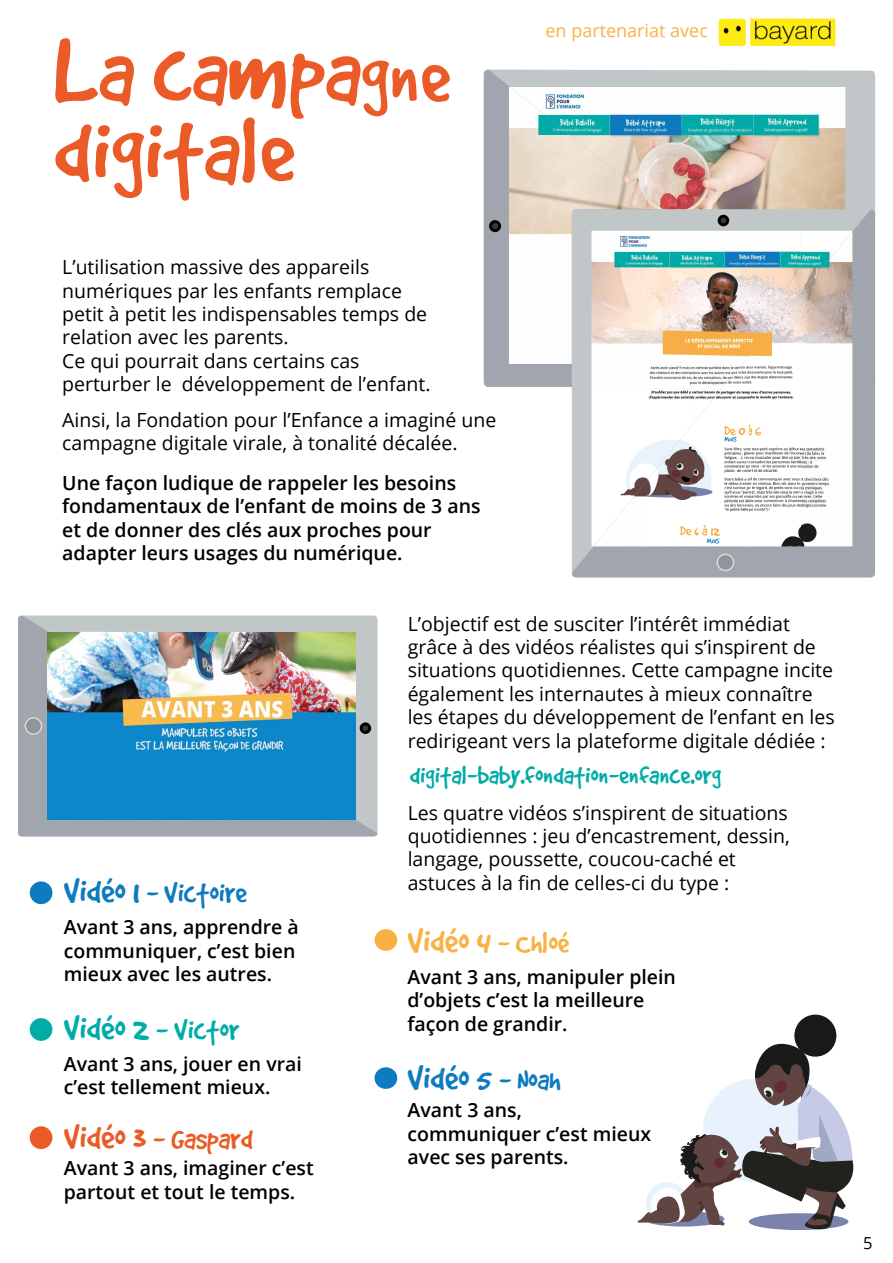
<style>
.page{position:relative;width:893px;height:1263px;background:#fff}
.page>*{position:absolute;margin:0;border:0;box-sizing:border-box;transform-origin:0 0}
.t1{font:102px/79.5px "Good Dog";color:#eb5b27}
.t2{font:39px "Good Dog";color:#f9b144}
.t3{font:39px "Good Dog";color:#0e7abf}
.t4{font:33px "Good Dog";color:#0e7abf}
.t5{font:33px "Good Dog";color:#eb5b27}
.t6{font:33px "Good Dog";color:#00aca7}
.t7{font:28.5px "Good Dog";color:#00aca7}
.t8{font:19.5px/23.4px "Open Sans";color:#000}
.t9{font:600 19.5px/23.4px "Open Sans";color:#000}
.t10{font:18px "Open Sans";color:#f9b144}
.t11{font:16.5px "Open Sans";color:#000}
.s1{font-size:87px}
.s2{font-size:39px}
.s3{font-size:33px}
</style>
<div class="page">
<svg style="left:18px;top:615px;width:360px;height:221px;background:#aeb5ba"></svg>
<svg style="left:360px;top:722px;width:11px;height:12px"></svg>
<svg style="left:25px;top:717px;width:17px;height:18px"></svg>
<svg style="left:484px;top:70px;width:391px;height:317px;background:#b2b7bb"></svg>
<svg style="left:489px;top:220px;width:12px;height:12px"></svg>
<img style="left:718px;top:18px;width:118px;height:28px">
<div style="left:30px;top:1126px;width:22px;height:23px;background:#eb5b27;border-radius:50%"></div>
<div style="left:30px;top:1018px;width:22px;height:23px;background:#00aca7;border-radius:50%"></div>
<div style="left:30px;top:881px;width:22px;height:23px;background:#0e7abf;border-radius:50%"></div>
<div style="left:375px;top:929px;width:22px;height:22px;background:#f9b144;border-radius:50%"></div>
<div style="left:375px;top:1067px;width:22px;height:22px;background:#0e7abf;border-radius:50%"></div>
<img style="left:663px;top:87px;width:182px;height:122px">
<img style="left:509px;top:87px;width:154px;height:277px">
<svg style="left:572px;top:209px;width:303px;height:368px;background:#b0b4b9"></svg>
<img style="left:591px;top:231px;width:209px;height:157px">
<img style="left:591px;top:388px;width:105px;height:106px">
<img style="left:696px;top:388px;width:1px;height:31px">
<img style="left:591px;top:494px;width:2px;height:52px">
<img style="left:800px;top:232px;width:52px;height:314px">
<img style="left:749px;top:294px;width:52px;height:252px">
<img style="left:697px;top:356px;width:52px;height:190px">
<img style="left:645px;top:419px;width:52px;height:127px">
<img style="left:593px;top:483px;width:52px;height:63px">
<svg style="left:718px;top:215px;width:11px;height:11px"></svg>
<svg style="left:717px;top:553px;width:17px;height:18px"></svg>
<div style="left:794px;top:1014px;width:42px;height:43px;background:#191a17;border-radius:50%"></div>
<svg style="left:637px;top:1036px;width:217px;height:194px"></svg>
<img style="left:47px;top:632px;width:308px;height:187px">
<h1 class="t1" style="left:54px;top:30px;width:397px">La campa<span class="s1">gne </span>digitale</h1>
<p class="t8" style="left:62px;top:255px;width:370px">L’utilisation massive des appareils numériques par les enfants remplace petit à petit les indispensables temps de relation avec les parents.<br>Ce qui pourrait dans certains cas perturber le développement de l’enfant.</p>
<p class="t8" style="left:62px;top:407px;width:436px">Ainsi, la Fondation pour l’Enfance a imaginé une campagne digitale virale, à tonalité décalée.</p>
<p class="t9" style="left:62px;top:471px;width:420px">Une façon ludique de rappeler les besoins fondamentaux de l’enfant de moins de 3 ans et de donner des clés aux proches pour adapter leurs usages du numérique.</p>
<p class="t10" style="left:545px;top:19px;width:164px">en partenariat avec</p>
<h3 class="t4" style="left:64px;top:876px;width:184px"><span class="s2">Vidéo 1</span> - Victoire</h3>
<p class="t9" style="left:64px;top:915px;width:236px">Avant 3 ans, apprendre à communiquer, c’est bien mieux avec les autres.</p>
<h3 class="t6" style="left:64px;top:1012px;width:177px"><span class="s2">Vidéo 2</span> - Victor</h3>
<p class="t9" style="left:64px;top:1051px;width:240px">Avant 3 ans, jouer en vrai c’est tellement mieux.</p>
<h3 class="t5" style="left:64px;top:1122px;width:191px"><span class="s2">Vidéo 3</span> - Gaspard</h3>
<p class="t9" style="left:64px;top:1156px;width:251px">Avant 3 ans, imaginer c’est partout et tout le temps.</p>
<p class="t8" style="left:408px;top:611px;width:428px">L’objectif est de susciter l’intérêt immédiat grâce à des vidéos réalistes qui s’inspirent de situations quotidiennes. Cette campagne incite également les internautes à mieux connaître les étapes du développement de l’enfant en les redirigeant vers la plateforme digitale dédiée :</p>
<h3 class="t7" style="left:410px;top:760px;width:313px">digital-baby.fondation-enfance.org</h3>
<p class="t8" style="left:408px;top:800px;width:384px">Les quatre vidéos s’inspirent de situations quotidiennes : jeu d’encastrement, dessin, langage, poussette, coucou-caché et astuces à la fin de celles-ci du type :</p>
<h2 class="t2" style="left:407px;top:920px;width:163px">Vidéo 4 <span class="s3">- Chloé</span></h2>
<p class="t9" style="left:407px;top:965px;width:270px">Avant 3 ans, manipuler plein d’objets c’est la meilleure façon de grandir.</p>
<h2 class="t3" style="left:407px;top:1057px;width:154px">Vidéo 5 <span class="s3">- Noah</span></h2>
<p class="t9" style="left:408px;top:1098px;width:245px">Avant 3 ans, communiquer c’est mieux avec ses parents.</p>
<p class="t11" style="left:863px;top:1232px;width:11px">5</p>
</div>
